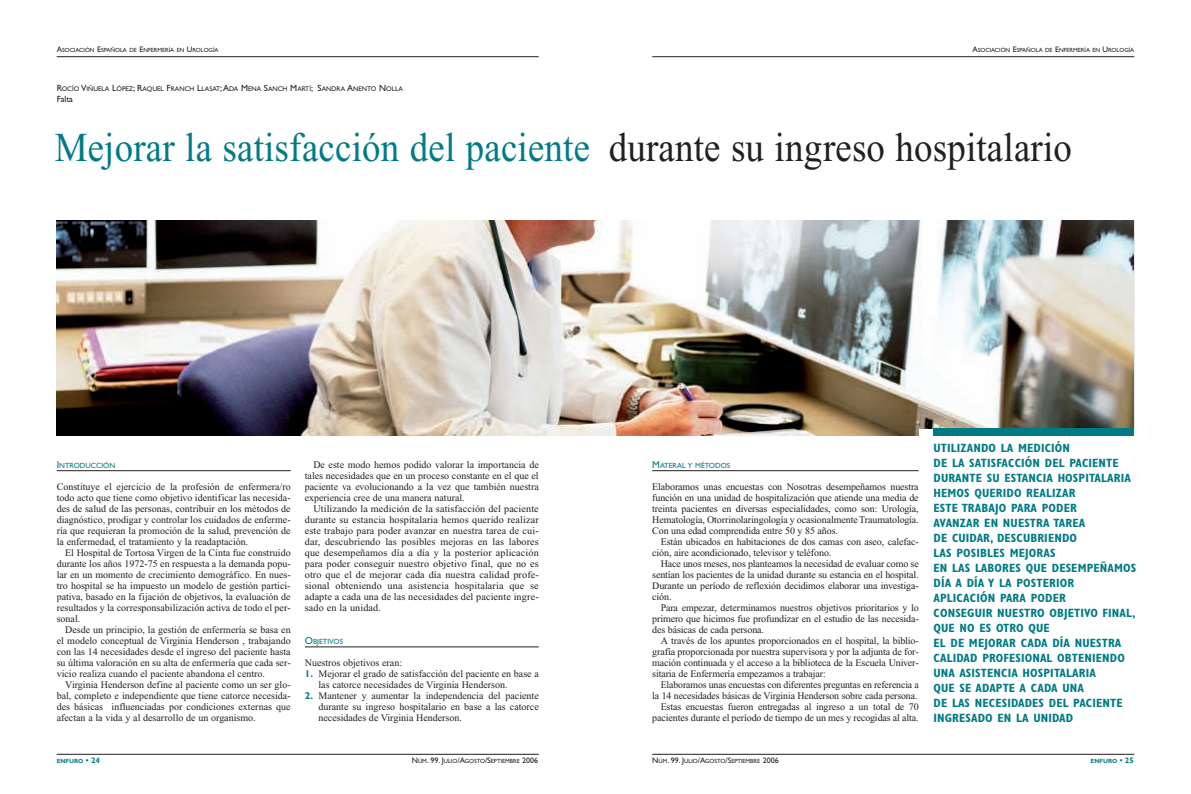
<style>
.page{position:relative;width:1191px;height:794px;background:#fff}
.page>*{position:absolute;margin:0;border:0;box-sizing:border-box;transform-origin:0 0}
.t1{font:41px "Times New Roman";letter-spacing:.005em;color:#007b85;scale:.9 1}
.t2{font:700 condensed 12px/15px "Gill Sans";letter-spacing:.01em;color:#007b85}
.t3{font:10px/11px "Times New Roman";letter-spacing:-.01em;color:#231f20;text-align:justify}
.t4{font:9px "Gill Sans";letter-spacing:-.005em;color:#231f20}
.t5{font:7.5px "Gill Sans";color:#007b85}
.t6{font:6.8px "Gill Sans";color:#231f20}
.t7{font:6px "Gill Sans";color:#231f20}
.t8{font:700 6px "Gill Sans";color:#007b85}
.s1{font-size:8px}
.s2{font-size:9px}
.s3{color:#231f20}
.s4{font-size:10px}
.s5{font-family:"Gill Sans";font-weight:700;color:#007b85}
</style>
<div class="page">
<hr style="left:57px;top:754px;width:482px;height:1px;background:#231f20">
<hr style="left:57px;top:57px;width:482px;height:1px;background:#231f20">
<hr style="left:652px;top:57px;width:482px;height:1px;background:#231f20">
<hr style="left:652px;top:754px;width:482px;height:1px;background:#231f20">
<hr style="left:57px;top:470px;width:234px;height:1px;background:#231f20">
<hr style="left:305px;top:646px;width:234px;height:1px;background:#231f20">
<img style="left:57px;top:220px;width:1076px;height:215px">
<div style="left:919px;top:429px;width:234px;height:305px;background:#fff"></div>
<div style="left:933px;top:429px;width:201px;height:7px;background:#007b85"></div>
<hr style="left:652px;top:470px;width:266px;height:1px;background:#231f20">
<p class="t7" style="left:57px;top:48px;width:163px"><span class="s1">A</span>SOCIACIÓN <span class="s1">E</span>SPAÑOLA DE <span class="s1">E</span>NFERMERÍA EN <span class="s1">U</span>ROLOGÍA</p>
<p class="t7" style="left:972px;top:48px;width:163px"><span class="s1">A</span>SOCIACIÓN <span class="s1">E</span>SPAÑOLA DE <span class="s1">E</span>NFERMERÍA EN <span class="s1">U</span>ROLOGÍA</p>
<p class="t6" style="left:57px;top:86px;width:348px"><span class="s2">R</span>OCÍO <span class="s2">V</span>IÑUELA <span class="s2">L</span>ÓPEZ<span class="s2">; R</span>AQUEL <span class="s2">F</span>RANCH <span class="s2">L</span>LASAT<span class="s2">;A</span>DA <span class="s2">M</span>ENA <span class="s2">S</span>ANCH <span class="s2">M</span>ARTÍ<span class="s2">; S</span>ANDRA <span class="s2">A</span>NENTO <span class="s2">N</span>OLLA</p>
<p class="t4" style="left:57px;top:96px;width:18px">Falta</p>
<h1 class="t1" style="left:55px;top:132px;width:1131px">Mejorar la satisfacción del paciente <span class="s3">durante su ingreso hospitalario</span></h1>
<p class="t5" style="left:57px;top:463px;width:60px"><span class="s4">I</span>NTRODUCCIÓN</p>
<p class="t3" style="left:57px;top:482px;width:235px">Constituye el ejercicio de la profesión de enfermera/ro todo acto que tiene como objetivo identificar las necesida&shy;des de salud de las personas, contribuir en los métodos de diagnóstico, prodigar y controlar los cuidados de enferme&shy;ría que requieran la promoción de la salud, prevención de la enfermedad, el tratamiento y la readaptación.</p>
<p class="t3" style="left:57px;top:548px;width:235px;text-indent:9px">El Hospital de Tortosa Virgen de la Cinta fue construido durante los años 1972-75 en respuesta a la demanda popu&shy;lar en un momento de crecimiento demográfico. En nues&shy;tro hospital se ha impuesto un modelo de gestión partici&shy;pativa, basado en la fijación de objetivos, la evaluación de resultados y la corresponsabilización activa de todo el per&shy;sonal.</p>
<p class="t3" style="left:57px;top:625px;width:235px;text-indent:9px">Desde un principio, la gestión de enfermería se basa en el modelo conceptual de Virginia Henderson , trabajando con las 14 necesidades desde el ingreso del paciente hasta su última valoración en su alta de enfermería que cada ser&shy;vicio realiza cuando el paciente abandona el centro.</p>
<p class="t3" style="left:57px;top:680px;width:235px;text-indent:9px">Virginia Henderson define al paciente como un ser glo&shy;bal, completo e independiente que tiene catorce necesida&shy;des básicas influenciadas por condiciones externas que afectan a la vida y al desarrollo de un organismo.</p>
<p class="t3" style="left:305px;top:460px;width:235px;text-indent:9px">De este modo hemos podido valorar la importancia de tales necesidades que en un proceso constante en el que el paciente va evolucionando a la vez que también nuestra experiencia cree de una manera natural.</p>
<p class="t3" style="left:305px;top:504px;width:235px;text-indent:9px">Utilizando la medición de la satisfacción del paciente durante su estancia hospitalaria hemos querido realizar este trabajo para poder avanzar en nuestra tarea de cui&shy;dar, descubriendo las posibles mejoras en las labores que desempeñamos día a día y la posterior aplicación para poder conseguir nuestro objetivo final, que no es otro que el de mejorar cada día nuestra calidad profe&shy;sional obteniendo una asistencia hospitalaria que se adapte a cada una de las necesidades del paciente ingre&shy;sado en la unidad.</p>
<p class="t5" style="left:305px;top:639px;width:40px"><span class="s4">O</span>BJETIVOS</p>
<p class="t3" style="left:305px;top:658px;width:99px">Nuestros objetivos eran:</p>
<p class="t3" style="left:318px;top:669px;width:222px;text-indent:-14px"><span class="s5">1.</span> Mejorar el grado de satisfacción del paciente en base a las catorce necesidades de Virginia Henderson.</p>
<p class="t3" style="left:318px;top:691px;width:222px;text-indent:-14px"><span class="s5">2.</span> Mantener y aumentar la independencia del paciente durante su ingreso hospitalario en base a las catorce necesidades de Virginia Henderson.</p>
<p class="t5" style="left:652px;top:463px;width:80px"><span class="s4">M</span>ATERAL Y MÉTODOS</p>
<p class="t3" style="left:652px;top:482px;width:268px">Elaboramos unas encuestas con Nosotras desempeñamos nuestra función en una unidad de hospitalización que atiende una media de treinta pacientes en diversas especialidades, como son: Urología, Hematología, Otorrinolaringología y ocasionalmente Traumatología.<br>Con una edad comprendida entre 50 y 85 años.</p>
<p class="t3" style="left:652px;top:537px;width:268px;text-indent:9px">Están ubicados en habitaciones de dos camas con aseo, calefac&shy;ción, aire acondicionado, televisor y teléfono.</p>
<p class="t3" style="left:652px;top:559px;width:268px;text-indent:9px">Hace unos meses, nos planteamos la necesidad de evaluar como se sentían los pacientes de la unidad durante su estancia en el hospital.<br>Durante un período de reflexión decidimos elaborar una investiga&shy;ción.</p>
<p class="t3" style="left:652px;top:603px;width:268px;text-indent:9px">Para empezar, determinamos nuestros objetivos prioritarios y lo primero que hicimos fue profundizar en el estudio de las necesida&shy;des básicas de cada persona.</p>
<p class="t3" style="left:652px;top:636px;width:268px;text-indent:9px">A través de los apuntes proporcionados en el hospital, la biblio&shy;grafía proporcionada por nuestra supervisora y por la adjunta de for&shy;mación continuada y el acceso a la biblioteca de la Escuela Univer&shy;sitaria de Enfermería empezamos a trabajar:</p>
<p class="t3" style="left:652px;top:680px;width:268px;text-align:right">Elaboramos unas encuestas con diferentes preguntas en referencia a la 14 necesidades básicas de Virginia Henderson sobre cada persona.<br>Estas encuestas fueron entregadas al ingreso a un total de 70 pacientes durante el período de tiempo de un mes y recogidas al alta.</p>
<p class="t2" style="left:933px;top:441px;width:204px">UTILIZANDO LA MEDICIÓN<br>DE LA SATISFACCIÓN DEL PACIENTE<br>DURANTE SU ESTANCIA HOSPITALARIA<br>HEMOS QUERIDO REALIZAR<br>ESTE TRABAJO PARA PODER<br>AVANZAR EN NUESTRA TAREA<br>DE CUIDAR, DESCUBRIENDO<br>LAS POSIBLES MEJORAS<br>EN LAS LABORES QUE DESEMPEÑAMOS<br>DÍA A DÍA Y LA POSTERIOR<br>APLICACIÓN PARA PODER<br>CONSEGUIR NUESTRO OBJETIVO FINAL,<br>QUE NO ES OTRO QUE<br>EL DE MEJORAR CADA DÍA NUESTRA<br>CALIDAD PROFESIONAL OBTENIENDO<br>UNA ASISTENCIA HOSPITALARIA<br>QUE SE ADAPTE A CADA UNA<br>DE LAS NECESIDADES DEL PACIENTE<br>INGRESADO EN LA UNIDAD</p>
<p class="t8" style="left:57px;top:758px;width:45px">ENFURO <span class="s1">• 24</span></p>
<p class="t7" style="left:412px;top:758px;width:128px"><span class="s1">N</span>ÚM<span class="s1">. 99. J</span>ULIO<span class="s1">/A</span>GOSTO<span class="s1">/S</span>EPTIEMBRE <span class="s1">2006</span></p>
<p class="t7" style="left:652px;top:758px;width:128px"><span class="s1">N</span>ÚM<span class="s1">. 99. J</span>ULIO<span class="s1">/A</span>GOSTO<span class="s1">/S</span>EPTIEMBRE <span class="s1">2006</span></p>
<p class="t8" style="left:1090px;top:758px;width:45px">ENFURO <span class="s1">• 25</span></p>
</div>
